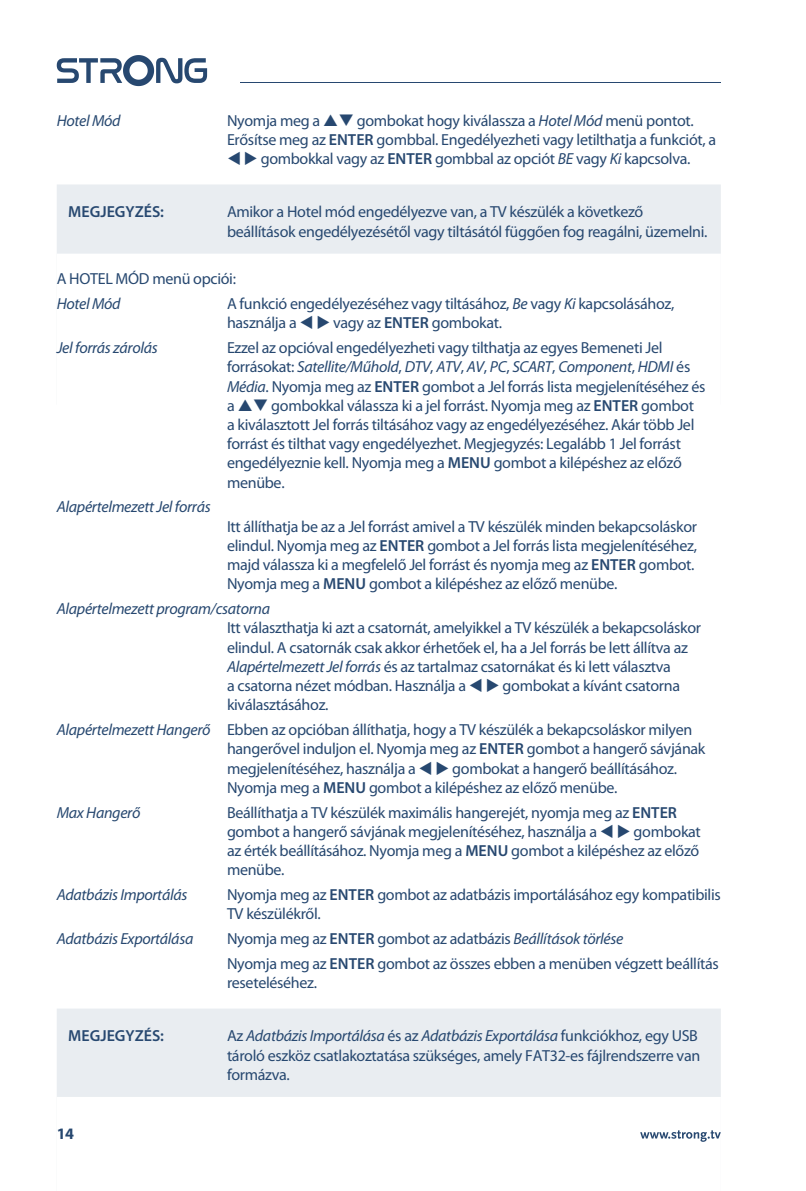
<style>
.page{position:relative;width:806px;height:1191px;background:#fff}
.page>*{position:absolute;margin:0;border:0;box-sizing:border-box;transform-origin:0 0}
.t1{font:16px/19.2px "Myriad Pro";letter-spacing:-.02em;color:#274870}
.t2{font:italic 16px "Myriad Pro";letter-spacing:-.02em;color:#274870}
.t3{font:600 16px "Myriad Pro";color:#274870}
.t4{font:700 16px "Myriad Pro";color:#274870}
.s1{font-style:italic}
.s2{font-weight:600}
</style>
<div class="page">
<div style="left:57px;top:184px;width:663px;height:220px;background:#e9edf1"></div>
<div style="left:57px;top:254px;width:663px;height:180px;background:#fff"></div>
<div style="left:57px;top:1008px;width:663px;height:183px;background:#e9edf1"></div>
<div style="left:57px;top:1097px;width:663px;height:94px;background:#fff"></div>
<hr style="left:240px;top:82px;width:480px;height:1px;background:#274870">
<svg style="left:57px;top:55px;width:150px;height:31px"></svg>
<svg style="left:640px;top:1130px;width:80px;height:11px"></svg>
<p class="t2" style="left:57px;top:112px;width:65px">Hotel Mód</p>
<p class="t1" style="left:227px;top:111px;width:490px">Nyomja meg a ❑ gombokat hogy kiválassza a <span class="s1">Hotel Mód</span> menü pontot.<br>Erősítse meg az <span class="s2">ENTER</span> gombbal. Engedélyezheti vagy letilthatja a funkciót, a</p>
<p class="t1" style="left:227px;top:149px;width:464px">▼ ◆ gombokkal vagy az <span class="s2">ENTER</span> gombbal az opciót <span class="s1">BE</span> vagy <span class="s1">Ki</span> kapcsolva.</p>
<p class="t3" style="left:68px;top:202px;width:97px">MEGJEGYZÉS:</p>
<p class="t1" style="left:227px;top:203px;width:481px">Amikor a Hotel mód engedélyezve van, a TV készülék a következő beállítások engedélyezésétől vagy tiltásától függően fog reagálni, üzemelni.</p>
<p class="t1" style="left:57px;top:269px;width:181px">A HOTEL MÓD menü opciói:</p>
<p class="t2" style="left:57px;top:295px;width:65px">Hotel Mód</p>
<p class="t1" style="left:227px;top:294px;width:448px">A funkció engedélyezéséhez vagy tiltásához, <span class="s1">Be</span> vagy <span class="s1">Ki</span> kapcsolásához, használja a ▼ ◆ vagy az <span class="s2">ENTER</span> gombokat.</p>
<p class="t2" style="left:57px;top:339px;width:102px">Jel forrás zárolás</p>
<p class="t1" style="left:227px;top:338px;width:480px">Ezzel az opcióval engedélyezheti vagy tilthatja az egyes Bemeneti Jel forrásokat: <span class="s1">Satellite/Műhold</span>, <span class="s1">DTV</span>, <span class="s1">ATV</span>, <span class="s1">AV</span>, <span class="s1">PC</span>, <span class="s1">SCART</span>, <span class="s1">Component</span>, <span class="s1">HDMI</span> és <span class="s1">Média</span>. Nyomja meg az <span class="s2">ENTER</span> gombot a Jel forrás lista megjelenítéséhez és a ❑ gombokkal válassza ki a jel forrást. Nyomja meg az <span class="s2">ENTER</span> gombot a kiválasztott Jel forrás tiltásához vagy az engedélyezéséhez. Akár több Jel forrást és tilthat vagy engedélyezhet. Megjegyzés: Legalább 1 Jel forrást engedélyeznie kell. Nyomja meg a <span class="s2">MENU</span> gombot a kilépéshez az előző menübe.</p>
<p class="t2" style="left:57px;top:498px;width:155px">Alapértelmezett Jel forrás</p>
<p class="t1" style="left:227px;top:517px;width:471px">Itt állíthatja be az a Jel forrást amivel a TV készülék minden bekapcsoláskor elindul. Nyomja meg az <span class="s2">ENTER</span> gombot a Jel forrás lista megjelenítéséhez, majd válassza ki a megfelelő Jel forrást és nyomja meg az <span class="s2">ENTER</span> gombot.<br>Nyomja meg a <span class="s2">MENU</span> gombot a kilépéshez az előző menübe.</p>
<p class="t2" style="left:57px;top:600px;width:215px">Alapértelmezett program/csatorna</p>
<p class="t1" style="left:227px;top:618px;width:475px">Itt választhatja ki azt a csatornát, amelyikkel a TV készülék a bekapcsoláskor elindul. A csatornák csak akkor érhetőek el, ha a Jel forrás be lett állítva az <span class="s1">Alapértelmezett Jel forrás</span> és az tartalmaz csatornákat és ki lett választva<br>a csatorna nézet módban. Használja a ▼ ◆ gombokat a kívánt csatorna kiválasztásához.</p>
<p class="t1" style="left:227px;top:720px;width:479px;text-indent:-170px"><span class="s1">Alapértelmezett Hangerő</span> Ebben az opcióban állíthatja, hogy a TV készülék a bekapcsoláskor milyen hangerővel induljon el. Nyomja meg az <span class="s2">ENTER</span> gombot a hangerő sávjának megjelenítéséhez, használja a ▼ ◆ gombokat a hangerő beállításához.<br>Nyomja meg a <span class="s2">MENU</span> gombot a kilépéshez az előző menübe.</p>
<p class="t2" style="left:57px;top:803px;width:85px">Max Hangerő</p>
<p class="t1" style="left:227px;top:803px;width:475px">Beállíthatja a TV készülék maximális hangerejét, nyomja meg az <span class="s2">ENTER </span>gombot a hangerő sávjának megjelenítéséhez, használja a ▼ ◆ gombokat az érték beállításához. Nyomja meg a <span class="s2">MENU</span> gombot a kilépéshez az előző menübe.</p>
<p class="t2" style="left:57px;top:886px;width:132px">Adatbázis Importálás</p>
<p class="t1" style="left:227px;top:885px;width:495px">Nyomja meg az <span class="s2">ENTER</span> gombot az adatbázis importálásához egy kompatibilis<br>TV készülékről.</p>
<p class="t2" style="left:57px;top:930px;width:138px">Adatbázis Exportálása</p>
<p class="t1" style="left:227px;top:926px;width:493px;line-height:24.8px">Nyomja meg az <span class="s2">ENTER</span> gombot az adatbázis <span class="s1">Beállítások törlése<br></span>Nyomja meg az <span class="s2">ENTER</span> gombot az összes ebben a menüben végzett beállítás</p>
<p class="t1" style="left:227px;top:973px;width:91px">reseteléséhez.</p>
<p class="t3" style="left:68px;top:1026px;width:97px">MEGJEGYZÉS:</p>
<p class="t1" style="left:227px;top:1026px;width:474px">Az <span class="s1">Adatbázis Importálása</span> és az <span class="s1">Adatbázis Exportálása</span> funkciókhoz, egy USB tároló eszköz csatlakoztatása szükséges, amely FAT32-es fájlrendszerre van formázva.</p>
<p class="t4" style="left:57px;top:1124px;width:19px">14</p>
</div>
